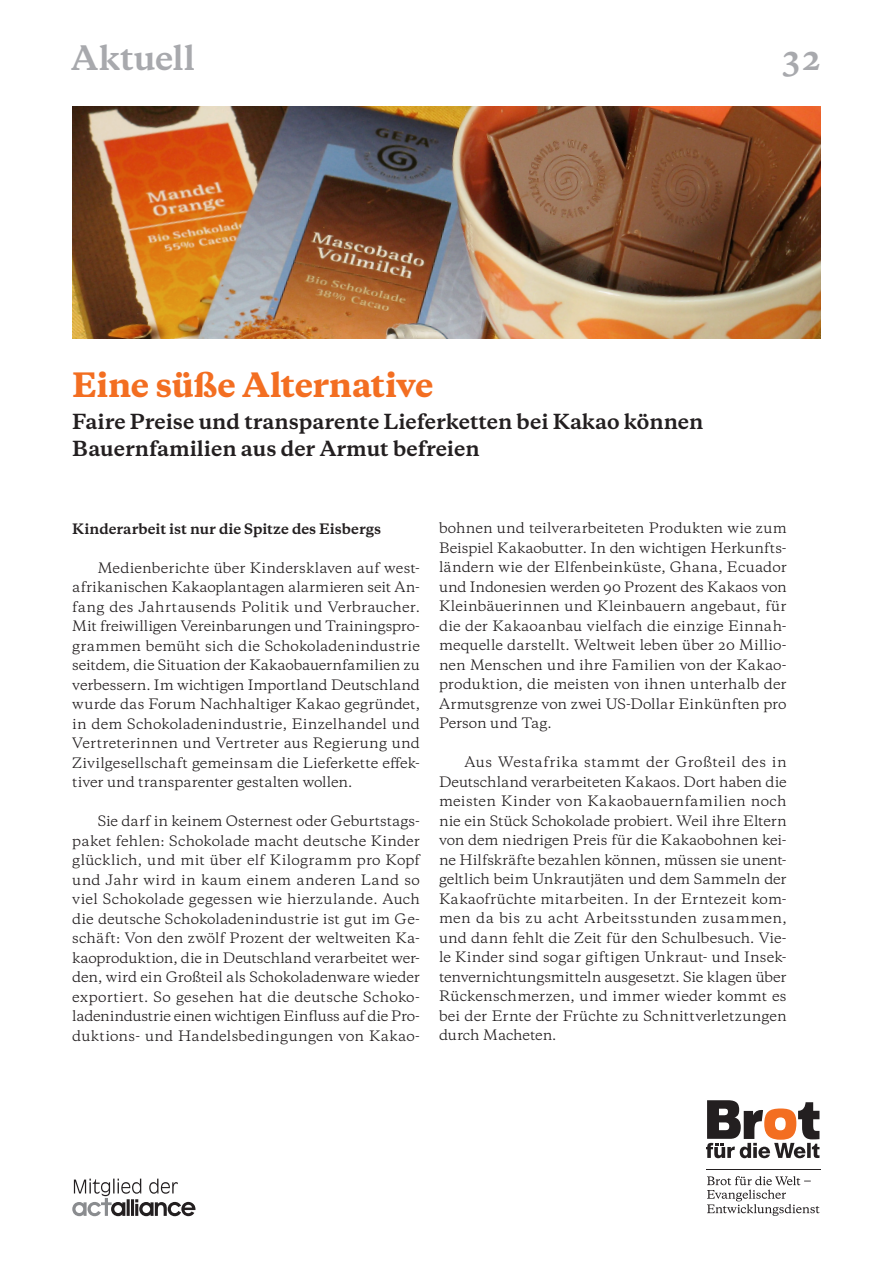
<style>
.page{position:relative;width:893px;height:1263px;background:#fff}
.page>*{position:absolute;margin:0;border:0;box-sizing:border-box;transform-origin:0 0}
.t1{font:800 31.5px "Galaxie Copernicus";letter-spacing:-.015em;color:#f36e21}
.t2{font:700 31.5px "Galaxie Copernicus";letter-spacing:-.005em;color:#a8a9ad}
.t3{font:700 19.5px/27px "Galaxie Copernicus";color:#231f20}
.t4{font:13.5px/19.5px "Galaxie Copernicus";color:#231f20;text-align:justify}
.t5{font:700 13.5px "Galaxie Copernicus";color:#231f20}
</style>
<div class="page">
<svg style="left:706px;top:1100px;width:113px;height:58px"></svg>
<hr style="left:706px;top:1169px;width:115px;height:1px;background:#231f20">
<svg style="left:707px;top:1176px;width:113px;height:40px"></svg>
<svg style="left:72px;top:1178px;width:123px;height:38px"></svg>
<img style="left:72px;top:106px;width:749px;height:233px">
<h1 class="t2" style="left:71px;top:37px;width:125px">Aktuell</h1>
<h1 class="t2" style="left:781px;top:37px;width:44px">32</h1>
<h1 class="t1" style="left:72px;top:364px;width:363px">Eine süße Alternative</h1>
<h2 class="t3" style="left:72px;top:408px;width:633px">Faire Preise und transparente Lieferketten bei Kakao können<br>Bauernfamilien aus der Armut befreien</h2>
<p class="t5" style="left:72px;top:519px;width:310px">Kinderarbeit ist nur die Spitze des Eisbergs</p>
<p class="t4" style="left:72px;top:558px;width:349px;text-indent:26px">Medienberichte über Kindersklaven auf west&shy;afrikanischen Kakaoplantagen alarmieren seit An&shy;fang des Jahrtausends Politik und Verbraucher.<br>Mit freiwilligen Vereinbarungen und Trainingspro&shy;grammen bemüht sich die Schokoladenindustrie seitdem, die Situation der Kakaobauernfamilien zu verbessern. Im wichtigen Importland Deutschland wurde das Forum Nachhaltiger Kakao gegründet, in dem Schokoladenindustrie, Einzelhandel und Vertreterinnen und Vertreter aus Regierung und Zivilgesellschaft gemeinsam die Lieferkette effek&shy;tiver und transparenter gestalten wollen.</p>
<p class="t4" style="left:72px;top:811px;width:349px;text-indent:26px">Sie darf in keinem Osternest oder Geburtstags&shy;paket fehlen: Schokolade macht deutsche Kinder glücklich, und mit über elf Kilogramm pro Kopf und Jahr wird in kaum einem anderen Land so viel Schokolade gegessen wie hierzulande. Auch die deutsche Schokoladenindustrie ist gut im Ge&shy;schäft: Von den zwölf Prozent der weltweiten Ka&shy;kaoproduktion, die in Deutschland verarbeitet wer&shy;den, wird ein Großteil als Schokoladenware wieder exportiert. So gesehen hat die deutsche Schoko&shy;ladenindustrie einen wichtigen Einfluss auf die Pro&shy;duktions- und Handelsbedingungen von Kakao-</p>
<p class="t4" style="left:439px;top:519px;width:349px">bohnen und teilverarbeiteten Produkten wie zum Beispiel Kakaobutter. In den wichtigen Herkunfts&shy;ländern wie der Elfenbeinküste, Ghana, Ecuador und Indonesien werden 90 Prozent des Kakaos von Kleinbäuerinnen und Kleinbauern angebaut, für die der Kakaoanbau vielfach die einzige Einnah&shy;mequelle darstellt. Weltweit leben über 20 Millio&shy;nen Menschen und ihre Familien von der Kakao&shy;produktion, die meisten von ihnen unterhalb der Armutsgrenze von zwei US-Dollar Einkünften pro Person und Tag.</p>
<p class="t4" style="left:439px;top:753px;width:349px;text-indent:26px">Aus Westafrika stammt der Großteil des in Deutschland verarbeiteten Kakaos. Dort haben die meisten Kinder von Kakaobauernfamilien noch nie ein Stück Schokolade probiert. Weil ihre Eltern von dem niedrigen Preis für die Kakaobohnen kei&shy;ne Hilfskräfte bezahlen können, müssen sie unent&shy;geltlich beim Unkrautjäten und dem Sammeln der Kakaofrüchte mitarbeiten. In der Erntezeit kom&shy;men da bis zu acht Arbeitsstunden zusammen, und dann fehlt die Zeit für den Schulbesuch. Vie&shy;le Kinder sind sogar giftigen Unkraut- und Insek&shy;tenvernichtungsmitteln ausgesetzt. Sie klagen über Rückenschmerzen, und immer wieder kommt es bei der Ernte der Früchte zu Schnittverletzungen durch Macheten.</p>
</div>
